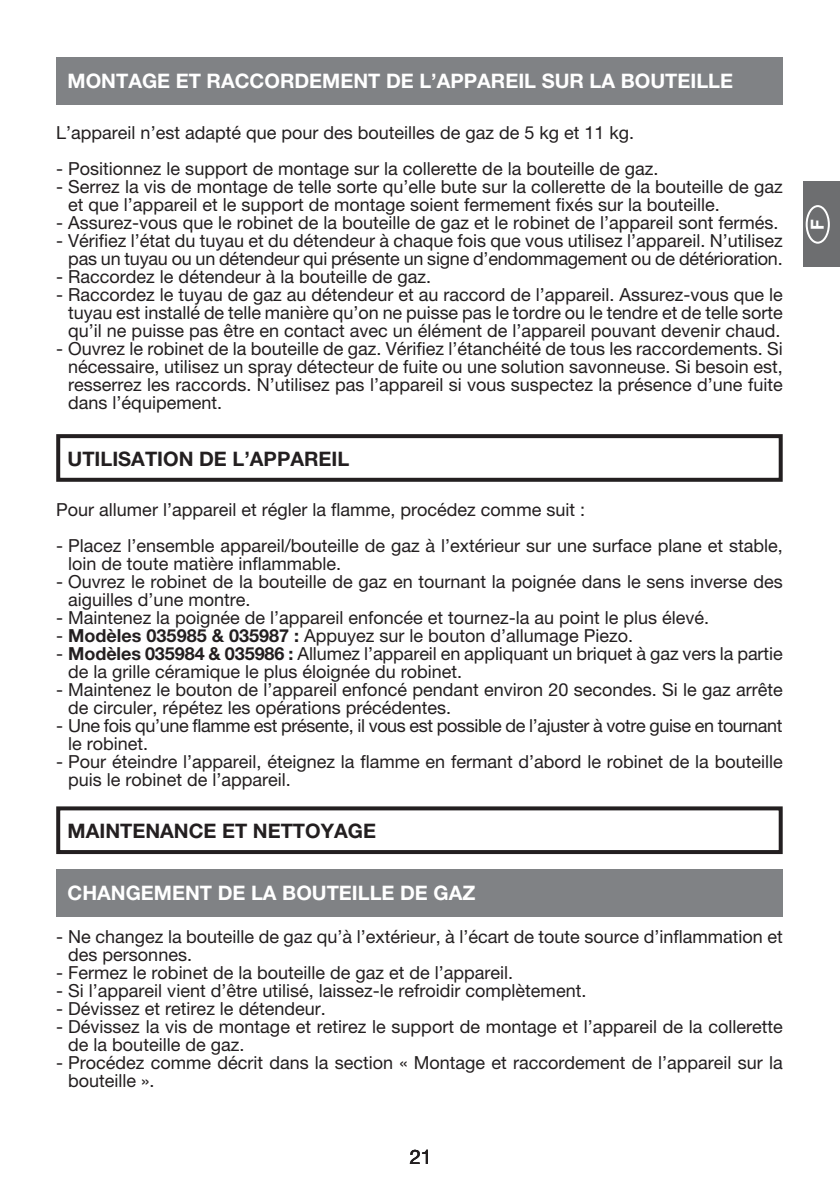
<style>
.page{position:relative;width:840px;height:1191px;background:#fff}
.page>*{position:absolute;margin:0;border:0;box-sizing:border-box;transform-origin:0 0}
.t1{font:700 20px "Helvetica Neue";color:#fff}
.t2{font:700 20px "Helvetica Neue";color:#231f20}
.t3{font:20px "Helvetica Neue";color:#231f20}
.t4{font:18px/18px "Helvetica Neue";color:#231f20}
.t5{font:18px/18px "Helvetica Neue";letter-spacing:-.02em;color:#231f20}
.t6{font:700 18px "Helvetica Neue";color:#fff}
.s1{font-weight:700}
</style>
<div class="page">
<div style="left:56px;top:57px;width:726px;height:48px;background:#808285"></div>
<div style="left:56px;top:869px;width:726px;height:47px;background:#808285"></div>
<div style="left:56px;top:434px;width:726px;height:48px;border:4px solid #231f20"></div>
<div style="left:56px;top:806px;width:726px;height:48px;border:4px solid #231f20"></div>
<div style="left:802px;top:182px;width:37px;height:85px;background:#6d6e70"></div>
<svg style="left:805px;top:205px;width:24px;height:39px"></svg>
<p class="t1" style="left:68px;top:74px;width:666px">MONTAGE ET RACCORDEMENT DE L’APPAREIL SUR LA BOUTEILLE</p>
<p class="t4" style="left:56px;top:125px;width:579px">L’appareil n’est adapté que pour des bouteilles de gaz de 5 kg et 11 kg.</p>
<p class="t4" style="left:56px;top:161px;width:603px">- Positionnez le support de montage sur la collerette de la bouteille de gaz.</p>
<p class="t4" style="left:68px;top:179px;width:715px;text-indent:-12px">- Serrez la vis de montage de telle sorte qu’elle bute sur la collerette de la bouteille de gaz et que l’appareil et le support de montage soient fermement fixés sur la bouteille.</p>
<p class="t4" style="left:56px;top:215px;width:723px">- Assurez-vous que le robinet de la bouteille de gaz et le robinet de l’appareil sont fermés.</p>
<p class="t4" style="left:56px;top:233px;width:727px;text-align:right">- Vérifiez l’état du tuyau et du détendeur à chaque fois que vous utilisez l’appareil. N’utilisez pas un tuyau ou un détendeur qui présente un signe d’endommagement ou de détérioration.</p>
<p class="t4" style="left:56px;top:269px;width:376px">- Raccordez le détendeur à la bouteille de gaz.</p>
<p class="t4" style="left:68px;top:287px;width:715px;text-align:justify;text-indent:-12px">- Raccordez le tuyau de gaz au détendeur et au raccord de l’appareil. Assurez-vous que le tuyau est installé de telle manière qu’on ne puisse pas le tordre ou le tendre et de telle sorte qu’il ne puisse pas être en contact avec un élément de l’appareil pouvant devenir chaud.</p>
<p class="t4" style="left:68px;top:341px;width:715px;text-align:justify;text-indent:-12px">- Ouvrez le robinet de la bouteille de gaz. Vérifiez l’étanchéité de tous les raccordements. Si nécessaire, utilisez un spray détecteur de fuite ou une solution savonneuse. Si besoin est, resserrez les raccords. N’utilisez pas l’appareil si vous suspectez la présence d’une fuite dans l’équipement.</p>
<p class="t2" style="left:68px;top:452px;width:283px">UTILISATION DE L’APPAREIL</p>
<p class="t4" style="left:56px;top:502px;width:530px">Pour allumer l’appareil et régler la flamme, procédez comme suit :</p>
<p class="t4" style="left:68px;top:538px;width:715px;text-indent:-12px">- Placez l’ensemble appareil/bouteille de gaz à l’extérieur sur une surface plane et stable, loin de toute matière inflammable.</p>
<p class="t4" style="left:68px;top:574px;width:715px;text-indent:-12px">- Ouvrez le robinet de la bouteille de gaz en tournant la poignée dans le sens inverse des aiguilles d’une montre.</p>
<p class="t4" style="left:56px;top:610px;width:654px">- Maintenez la poignée de l’appareil enfoncée et tournez-la au point le plus élevé.</p>
<p class="t4" style="left:56px;top:628px;width:578px">- <span class="s1">Modèles 035985 &amp; 035987 :</span> Appuyez sur le bouton d’allumage Piezo.</p>
<p class="t4" style="left:68px;top:646px;width:715px;text-indent:-12px">- <span class="s1">Modèles 035984 &amp; 035986 :</span> Allumez l’appareil en appliquant un briquet à gaz vers la partie de la grille céramique le plus éloignée du robinet.</p>
<p class="t4" style="left:68px;top:682px;width:715px;text-indent:-12px">- Maintenez le bouton de l’appareil enfoncé pendant environ 20 secondes. Si le gaz arrête de circuler, répétez les opérations précédentes.</p>
<p class="t5" style="left:68px;top:718px;width:715px;text-indent:-12px">- Une fois qu’une flamme est présente, il vous est possible de l’ajuster à votre guise en tournant le robinet.</p>
<p class="t4" style="left:68px;top:754px;width:715px;text-indent:-12px">- Pour éteindre l’appareil, éteignez la flamme en fermant d’abord le robinet de la bouteille puis le robinet de l’appareil.</p>
<p class="t2" style="left:68px;top:824px;width:310px">MAINTENANCE ET NETTOYAGE</p>
<p class="t1" style="left:68px;top:886px;width:409px">CHANGEMENT DE LA BOUTEILLE DE GAZ</p>
<p class="t4" style="left:68px;top:929px;width:715px;text-indent:-12px">- Ne changez la bouteille de gaz qu’à l’extérieur, à l’écart de toute source d’inflammation et des personnes.</p>
<p class="t4" style="left:56px;top:965px;width:458px">- Fermez le robinet de la bouteille de gaz et de l’appareil.</p>
<p class="t4" style="left:56px;top:983px;width:531px">- Si l’appareil vient d’être utilisé, laissez-le refroidir complètement.</p>
<p class="t4" style="left:56px;top:1001px;width:271px">- Dévissez et retirez le détendeur.</p>
<p class="t4" style="left:68px;top:1019px;width:715px;text-indent:-12px">- Dévissez la vis de montage et retirez le support de montage et l’appareil de la collerette de la bouteille de gaz.</p>
<p class="t4" style="left:68px;top:1055px;width:715px;text-indent:-12px">- Procédez comme décrit dans la section « Montage et raccordement de l’appareil sur la bouteille ».</p>
<p class="t3" style="left:409px;top:1149px;width:24px">21</p>
<p class="t6" style="left:810px;top:230px;width:12px;rotate:-90deg">F</p>
</div>
